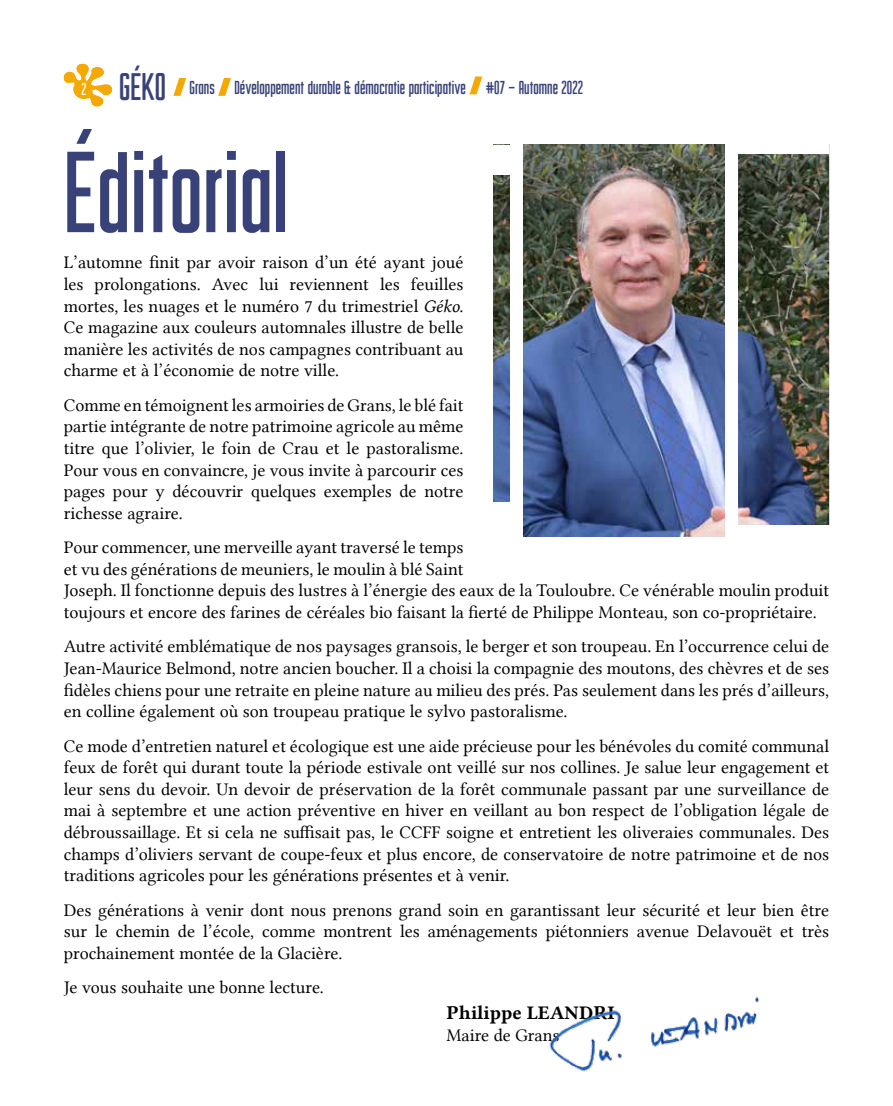
<style>
.page{position:relative;width:893px;height:1106px;background:#fff}
.page>*{position:absolute;margin:0;border:0;box-sizing:border-box;transform-origin:0 0}
.t1{font:120px "Sturkopf";color:#394278}
.t2{font:19.5px "Sturkopf";color:#394278}
.t3{font:19.5px "Lin Libertine B";color:#000}
.t4{font:18px/21.6px "Lin Libertine";color:#000;text-align:justify}
.t5{font:18px "Sturkopf";color:#fff}
.s1{font-size:40.05px}
.s2{font-family:"Lin Libertine I"}
</style>
<div class="page">
<img style="left:469px;top:76px;width:361px;height:461px">
<svg style="left:63px;top:63px;width:49px;height:44px"></svg>
<svg style="left:173px;top:78px;width:13px;height:18px"></svg>
<svg style="left:218px;top:78px;width:13px;height:18px"></svg>
<svg style="left:470px;top:76px;width:12px;height:18px"></svg>
<img style="left:549px;top:997px;width:211px;height:75px">
<p class="t5" style="left:82px;top:79px;width:6px">2</p>
<p class="t2" style="left:119px;top:77px;width:465px"><span class="s1">GÉKO</span> Grans Développement durable &amp; démocratie participative #07 – Automne 2022</p>
<h1 class="t1" style="left:64px;top:124px;width:226px">Éditorial</h1>
<p class="t4" style="left:64px;top:252px;width:401px">L’automne finit par avoir raison d’un été ayant joué les prolongations. Avec lui reviennent les feuilles mortes, les nuages et le numéro 7 du trimestriel <span class="s2">Géko</span>.<br>Ce magazine aux couleurs automnales illustre de belle manière les activités de nos campagnes contribuant au charme et à l’économie de notre ville.</p>
<p class="t4" style="left:64px;top:394px;width:401px">Comme en témoignent les armoiries de Grans, le blé fait partie intégrante de notre patrimoine agricole au même titre que l’olivier, le foin de Crau et le pastoralisme.<br>Pour vous en convaincre, je vous invite à parcourir ces pages pour y découvrir quelques exemples de notre richesse agraire.</p>
<p class="t4" style="left:64px;top:536px;width:767px;text-align:left">Pour commencer, une merveille ayant traversé le temps<br>et vu des générations de meuniers, le moulin à blé Saint<br>Joseph. Il fonctionne depuis des lustres à l’énergie des eaux de la Touloubre. Ce vénérable moulin produit toujours et encore des farines de céréales bio faisant la fierté de Philippe Monteau, son co-propriétaire.</p>
<p class="t4" style="left:64px;top:635px;width:767px">Autre activité emblématique de nos paysages gransois, le berger et son troupeau. En l’occurrence celui de Jean-Maurice Belmond, notre ancien boucher. Il a choisi la compagnie des moutons, des chèvres et de ses fidèles chiens pour une retraite en pleine nature au milieu des prés. Pas seulement dans les prés d’ailleurs, en colline également où son troupeau pratique le sylvo pastoralisme.</p>
<p class="t4" style="left:64px;top:735px;width:767px">Ce mode d’entretien naturel et écologique est une aide précieuse pour les bénévoles du comité communal feux de forêt qui durant toute la période estivale ont veillé sur nos collines. Je salue leur engagement et leur sens du devoir. Un devoir de préservation de la forêt communale passant par une surveillance de mai à septembre et une action préventive en hiver en veillant au bon respect de l’obligation légale de débroussaillage. Et si cela ne suffisait pas, le CCFF soigne et entretient les oliveraies communales. Des champs d’oliviers servant de coupe-feux et plus encore, de conservatoire de notre patrimoine et de nos traditions agricoles pour les générations présentes et à venir.</p>
<p class="t4" style="left:64px;top:899px;width:767px">Des générations à venir dont nous prenons grand soin en garantissant leur sécurité et leur bien être sur le chemin de l’école, comme montrent les aménagements piétonniers avenue Delavouët et très prochainement montée de la Glacière.</p>
<p class="t4" style="left:64px;top:976px;width:262px">Je vous souhaite une bonne lecture.</p>
<p class="t3" style="left:446px;top:999px;width:170px">Philippe LEANDRI</p>
<p class="t4" style="left:446px;top:1024px;width:115px">Maire de Grans</p>
</div>
